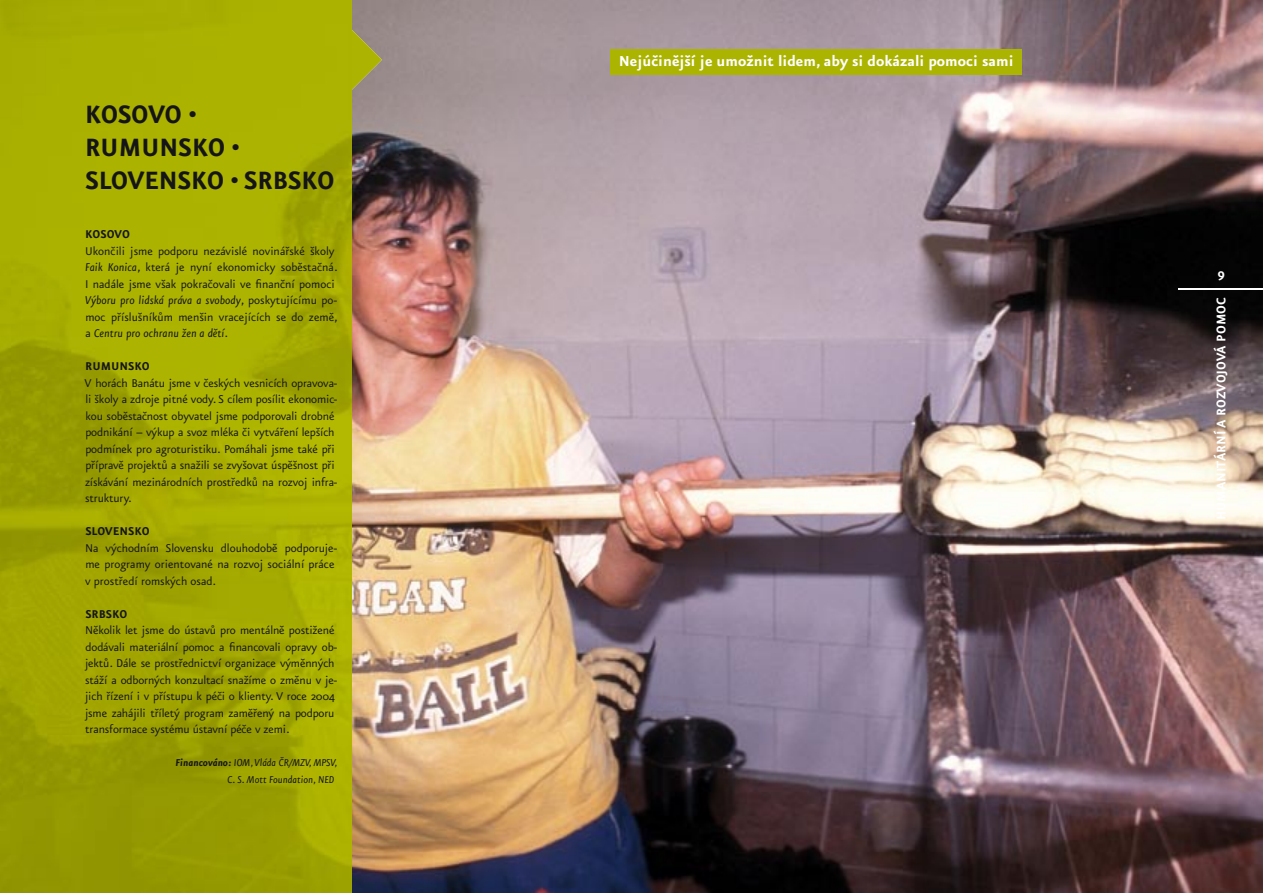
<style>
.page{position:relative;width:1263px;height:893px;background:#fff}
.page>*{position:absolute;margin:0;border:0;box-sizing:border-box;transform-origin:0 0}
.t1{font:700 30px/33px "Eureka Sans OT";letter-spacing:-.015em;color:#151518}
.t2{font:700 17.25px "Eureka Sans OT";color:#fff}
.t3{font:700 15px "Eureka Sans OT";color:#fff}
.t4{font:13.5px/16.5px "Eureka Sans OT";letter-spacing:-.01em;color:#151518}
.t5{font:700 13.5px "Eureka Sans OT";color:#151518}
.t6{font:italic 12px/16.5px "Eureka Sans OT";color:#151518;text-align:right}
.s1{font-style:italic}
.s2{font-weight:700}
</style>
<div class="page">
<img style="left:0;top:0;width:1263px;height:893px">
<img style="left:352px;top:30px;width:30px;height:60px">
<hr style="left:1178px;top:288px;width:85px;height:1px;background:#fff">
<div style="left:610px;top:49px;width:412px;height:25px;background:#abb400"></div>
<h1 class="t1" style="left:85px;top:98px;width:251px">KOSOVO •<br>RUMUNSKO •<br>SLOVENSKO • SRBSKO</h1>
<p class="t5" style="left:85px;top:228px;width:46px">KOSOVO</p>
<p class="t4" style="left:85px;top:243px;width:254px">Ukončili jsme podporu nezávislé novinářské školy <span class="s1">Faik Konica</span>, která je nyní ekonomicky soběstačná.<br>I nadále jsme však pokračovali ve finanční pomoci <span class="s1">Výboru pro lidská práva a svobody</span>, poskytujícímu po&shy;moc příslušníkům menšin vracejících se do země, a <span class="s1">Centru pro ochranu žen a dětí</span>.</p>
<p class="t5" style="left:85px;top:360px;width:66px">RUMUNSKO</p>
<p class="t4" style="left:85px;top:375px;width:254px">V horách Banátu jsme v českých vesnicích opravova&shy;li školy a zdroje pitné vody. S cílem posílit ekonomic&shy;kou soběstačnost obyvatel jsme podporovali drobné podnikání – výkup a svoz mléka či vytváření lepších podmínek pro agroturistiku. Pomáhali jsme také při přípravě projektů a snažili se zvyšovat úspěšnost při získávání mezinárodních prostředků na rozvoj infra&shy;struktury.</p>
<p class="t5" style="left:85px;top:525px;width:66px">SLOVENSKO</p>
<p class="t4" style="left:85px;top:540px;width:254px">Na východním Slovensku dlouhodobě podporuje&shy;me programy orientované na rozvoj sociální práce v prostředí romských osad.</p>
<p class="t5" style="left:85px;top:607px;width:43px">SRBSKO</p>
<p class="t4" style="left:85px;top:623px;width:254px">Několik let jsme do ústavů pro mentálně postižené dodávali materiální pomoc a financovali opravy ob&shy;jektů. Dále se prostřednictví organizace výměnných stáží a odborných konzultací snažíme o změnu v je&shy;jich řízení i v přístupu k péči o klienty. V roce 2004 jsme zahájili tříletý program zaměřený na podporu transformace systému ústavní péče v zemi.</p>
<p class="t6" style="left:175px;top:755px;width:163px"><span class="s2">Financováno:</span> IOM, Vláda ČR/MZV, MPSV,<br>C. S. Mott Foundation, NED</p>
<p class="t2" style="left:619px;top:52px;width:396px">Nejúčinější je umožnit lidem, aby si dokázali pomoci sami</p>
<p class="t3" style="left:1217px;top:268px;width:9px">9</p>
<p class="t3" style="left:1213px;top:520px;width:224px;rotate:-90deg">HUMANITÁRNÍ A ROZVOJOVÁ POMOC</p>
</div>
